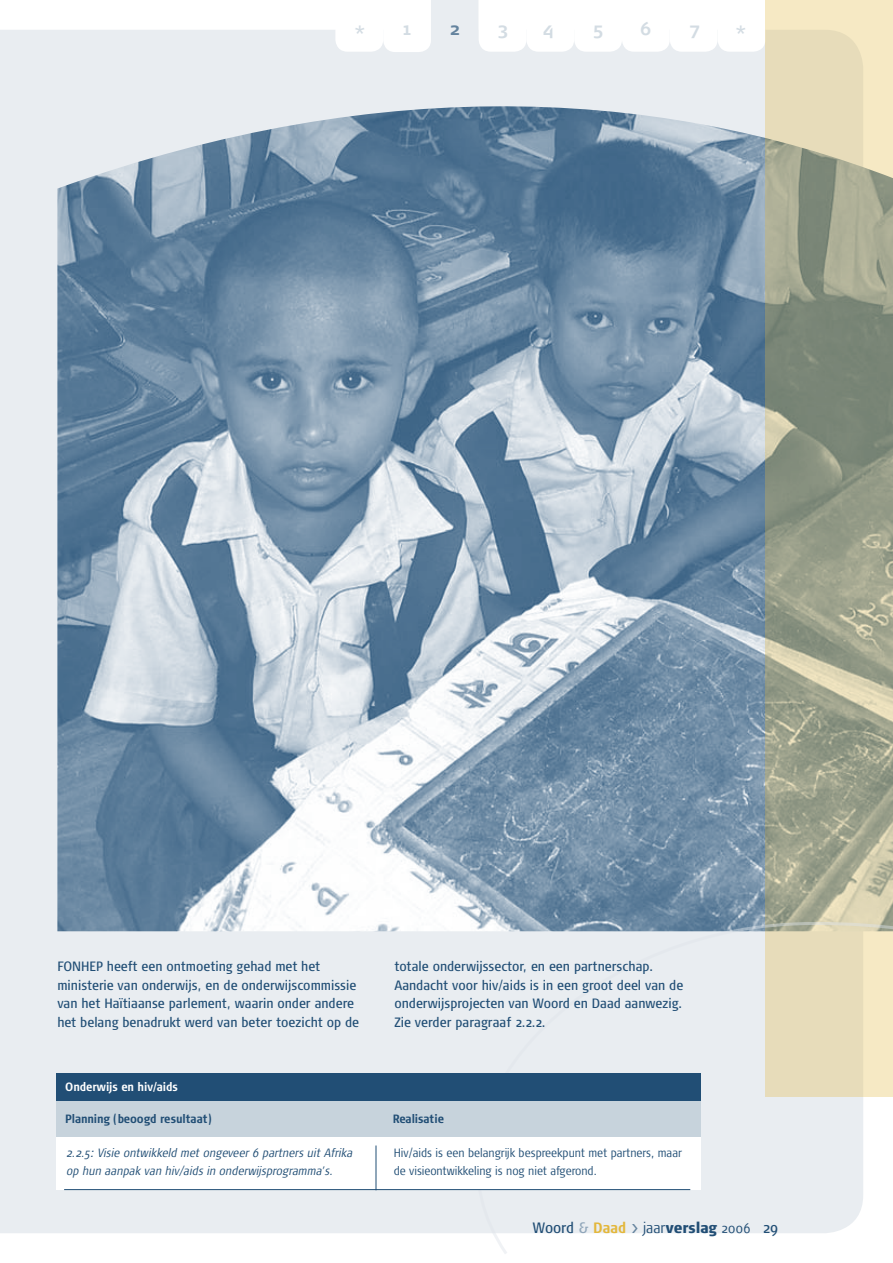
<style>
.page{position:relative;width:893px;height:1263px;background:#fff}
.page>*{position:absolute;margin:0;border:0;box-sizing:border-box;transform-origin:0 0}
.t1{font:700 18px "Signa Normal";color:#d3dce3}
.t2{font:700 18px "Signa Normal";color:#64839e}
.t3{font:15px "Signa Cond";letter-spacing:-.015em;color:#214e75}
.t4{font:13.5px/18.8px "Signa Cond";color:#214e75}
.t5{font:italic 300 12px/18px "Signa Cond";color:#214e75}
.t6{font:300 12px/18px "Signa Cond";color:#214e75}
.t7{font:700 12px "Signa Cond";color:#214e75}
.t8{font:700 12px "Signa Cond";color:#fff}
.s1{color:#90a6ba}
.s2{font-weight:700;color:#e3b73b}
.s3{color:#64839e}
.s4{font-weight:300}
.s5{font-weight:900}
.s6{font-weight:300;font-size:13.5px}
</style>
<div class="page">
<div style="left:0;top:30px;width:765px;height:1203px;background:#e9edf1"></div>
<svg style="left:335px;top:0;width:430px;height:52px"></svg>
<img style="left:57px;top:104px;width:708px;height:827px">
<svg style="left:765px;top:0;width:128px;height:918px;background:#a7aa93"></svg>
<svg style="left:407px;top:918px;width:486px;height:336px;background:#e8e9e6"></svg>
<div style="left:57px;top:1135px;width:644px;height:54px;background:#fff"></div>
<div style="left:57px;top:1099px;width:644px;height:38px;background:#c7d3dc"></div>
<hr style="left:64px;top:1189px;width:626px;height:1px;background:#214e75">
<hr style="left:376px;top:1145px;width:1px;height:45px;background:#214e75">
<div style="left:57px;top:1073px;width:644px;height:28px;background:#214e75"></div>
<h1 class="t1" style="left:354px;top:20px;width:58px">* 1</h1>
<h1 class="t2" style="left:449px;top:18px;width:11px">2</h1>
<h1 class="t1" style="left:498px;top:18px;width:11px">3</h1>
<h1 class="t1" style="left:543px;top:18px;width:12px">4</h1>
<h1 class="t1" style="left:593px;top:18px;width:12px">5</h1>
<h1 class="t1" style="left:641px;top:18px;width:13px">6</h1>
<h1 class="t1" style="left:690px;top:18px;width:11px">7</h1>
<h1 class="t1" style="left:735px;top:22px;width:13px">*</h1>
<p class="t4" style="left:57px;top:957px;width:303px">FONHEP heeft een ontmoeting gehad met het ministerie van onderwijs, en de onderwijscommissie van het Haïtiaanse parlement, waarin onder andere het belang benadrukt werd van beter toezicht op de</p>
<p class="t4" style="left:394px;top:957px;width:290px">totale onderwijssector, en een partnerschap.<br>Aandacht voor hiv/aids is in een groot deel van de onderwijsprojecten van Woord en Daad aanwezig.<br>Zie verder paragraaf 2.2.2.</p>
<p class="t8" style="left:65px;top:1080px;width:114px">Onderwijs en hiv/aids</p>
<p class="t7" style="left:65px;top:1111px;width:148px">Planning (beoogd resultaat)</p>
<p class="t7" style="left:393px;top:1111px;width:53px">Realisatie</p>
<p class="t5" style="left:66px;top:1143px;width:288px">2.2.5: Visie ontwikkeld met ongeveer 6 partners uit Afrika op hun aanpak van hiv/aids in onderwijsprogramma’s.</p>
<p class="t6" style="left:394px;top:1143px;width:290px">Hiv/aids is een belangrijk bespreekpunt met partners, maar de visieontwikkeling is nog niet afgerond.</p>
<p class="t3" style="left:533px;top:1219px;width:247px">Woord <span class="s1">&amp;</span> <span class="s2">Daad</span> <span class="s3">&gt;</span> <span class="s4">jaar</span><span class="s5">verslag</span> <span class="s6">2006</span> 29</p>
</div>
